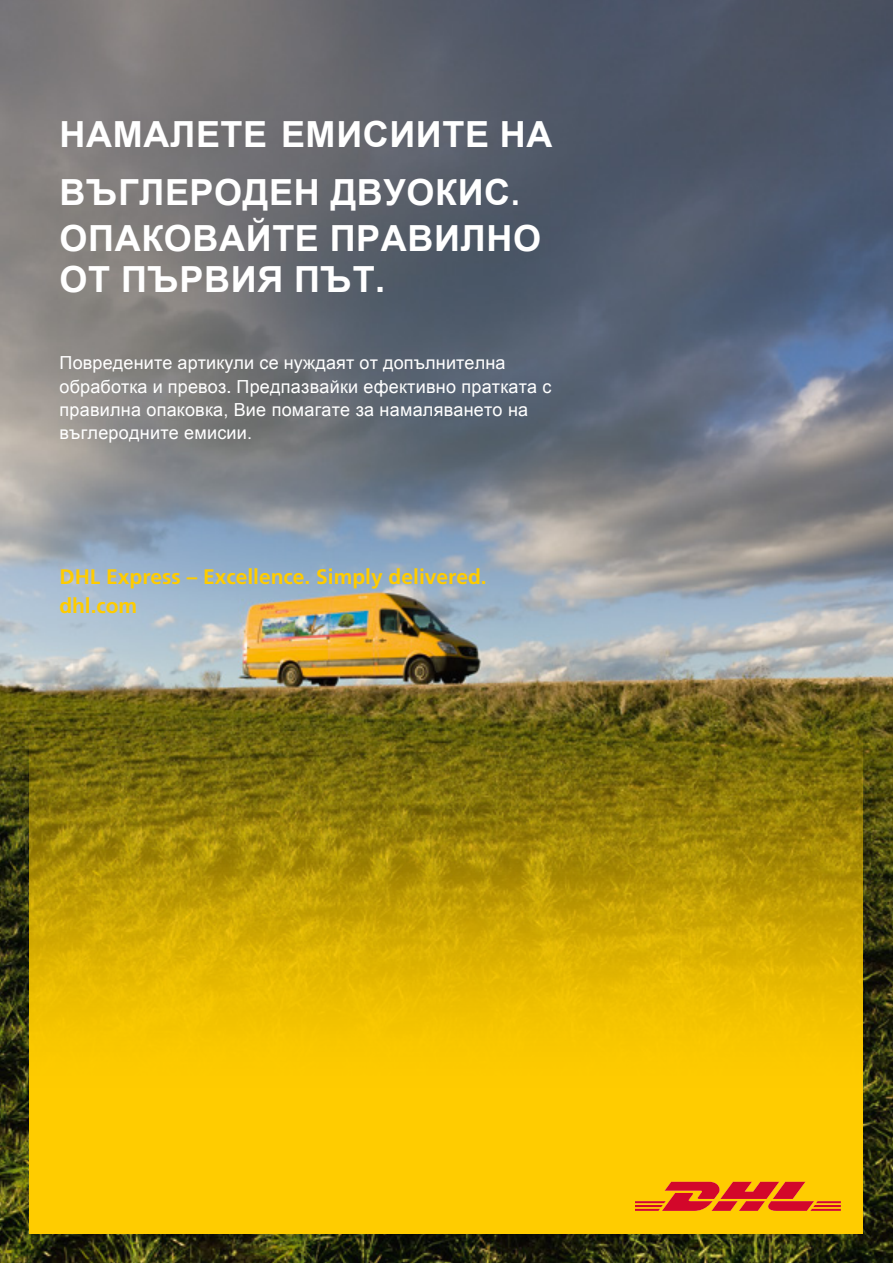
<style>
.page{position:relative;width:893px;height:1263px;background:#fff}
.page>*{position:absolute;margin:0;border:0;box-sizing:border-box;transform-origin:0 0}
.t1{font:700 36px/58.5px "Arial";color:#fff}
.t2{font:700 21px/28.3px "Frutiger LT Std";color:#fc0}
.t3{font:18px/23.4px "Arial";color:#fff}
.s1{font-family:"Frutiger LT Std";font-stretch:condensed}
.s2{font-family:"Frutiger LT Std"}
</style>
<div class="page">
<img style="left:0;top:0;width:893px;height:1263px">
<svg style="left:30px;top:701px;width:833px;height:444px;background:#c19f05"></svg>
<div style="left:30px;top:1145px;width:833px;height:88px;background:#fc0"></div>
<svg style="left:635px;top:1182px;width:206px;height:29px"></svg>
<h1 class="t1" style="left:60px;top:105px;width:495px">НАМАЛЕТЕ ЕМИСИИТЕ НА<br>ВЪГЛЕРОДЕН ДВУОКИС<span class="s1">.</span></h1>
<h1 class="t1" style="left:60px;top:218px;width:484px;line-height:41.1px">ОПАКОВАЙТЕ ПРАВИЛНО<br>ОТ ПЪРВИЯ ПЪТ.</h1>
<p class="t3" style="left:60px;top:351px;width:494px">Повредените артикули се нуждаят от допълнителна обработка и превоз<span class="s2">.</span> Предпазвайки ефективно пратката с правилна опаковка, Вие помагате за намаляването на въглеродните емисии.</p>
<p class="t2" style="left:60px;top:563px;width:429px">DHL Express – Excellence. Simply delivered. dhl.com</p>
</div>
